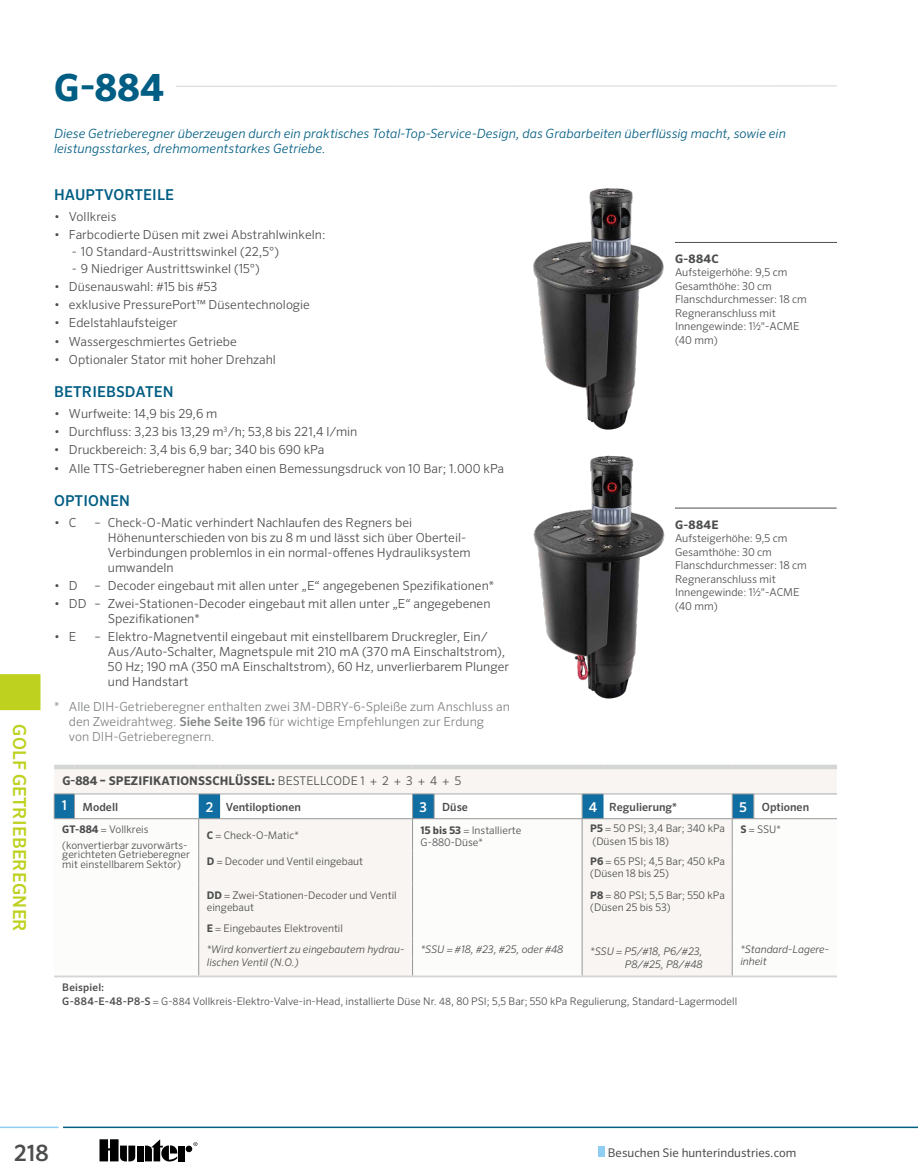
<style>
.page{position:relative;width:918px;height:1175px;background:#fff}
.page>*{position:absolute;margin:0;border:0;box-sizing:border-box;transform-origin:0 0}
.t1{font:700 37.5px "Sero Pro";color:#005d83}
.t2{font:500 22.5px "Sero Pro";color:#4c4d4d}
.t3{font:500 18px "Sero Pro";letter-spacing:.01em;color:#bdd11e}
.t4{font:500 15px "Sero Pro";letter-spacing:.01em;color:#005d83}
.t5{font:italic 300 12.75px/15px "Sero Pro";letter-spacing:.005em;color:#005d83}
.t6{font:300 12.45px/15px "Sero Pro";color:#4c4d4d}
.t7{font:300 12.45px/15px "Sero Pro";color:#818383}
.t8{font:700 12px "Sero Pro";letter-spacing:.01em;color:#4c4d4d}
.t9{font:12px "Sero Pro";color:#4c4d4d}
.t10{font:700 11.7px "Sero Pro";letter-spacing:.03em;color:#4c4d4d}
.t11{font:500 11.25px "Sero Pro";color:#4c4d4d}
.t12{font:300 10.8px/13.5px "Sero Pro";color:#4c4d4d}
.t13{font:300 10.5px/12.6px "Sero Pro";color:#4c4d4d}
.t14{font:italic 300 10.5px/12.6px "Sero Pro";color:#4c4d4d}
.s1{font-weight:500}
.s2{font-weight:300}
.s3{font-size:13.5px;color:#fff}
.s4{font-weight:700}
.s5{font-weight:700;font-style:normal}
.s6{font-style:normal}
</style>
<div class="page">
<div style="left:599px;top:1146px;width:6px;height:10px;background:#8dcef2"></div>
<hr style="left:63px;top:1126px;width:855px;height:2px;background:#005d83">
<hr style="left:0;top:1126px;width:58px;height:2px;background:#8dcef2">
<svg style="left:194px;top:1142px;width:3px;height:4px"></svg>
<div style="left:137px;top:1145px;width:7px;height:16px;background:#000"></div>
<div style="left:186px;top:1145px;width:6px;height:7px;background:#000;border-radius:50%"></div>
<div style="left:178px;top:1145px;width:7px;height:16px;background:#000"></div>
<svg style="left:145px;top:1139px;width:32px;height:22px"></svg>
<svg style="left:100px;top:1139px;width:35px;height:22px"></svg>
<svg style="left:176px;top:85px;width:661px;height:2px"></svg>
<div style="left:0;top:674px;width:40px;height:36px;background:#bdd11e"></div>
<hr style="left:675px;top:242px;width:162px;height:1px;background:#4c4d4d">
<hr style="left:675px;top:508px;width:162px;height:1px;background:#4c4d4d">
<div style="left:54px;top:769px;width:783px;height:24px;background:#f8f5f2"></div>
<svg style="left:54px;top:819px;width:783px;height:156px"></svg>
<hr style="left:412px;top:850px;width:1px;height:33px;background:#969798">
<hr style="left:198px;top:819px;width:1px;height:31px;background:#969798">
<hr style="left:412px;top:819px;width:1px;height:31px;background:#969798">
<hr style="left:198px;top:850px;width:1px;height:33px;background:#969798">
<hr style="left:198px;top:883px;width:1px;height:35px;background:#969798">
<hr style="left:412px;top:883px;width:1px;height:35px;background:#969798">
<svg style="left:198px;top:918px;width:1px;height:57px"></svg>
<hr style="left:732px;top:819px;width:1px;height:31px;background:#969798">
<hr style="left:732px;top:850px;width:1px;height:33px;background:#969798">
<hr style="left:582px;top:883px;width:1px;height:35px;background:#969798">
<hr style="left:732px;top:883px;width:1px;height:35px;background:#969798">
<svg style="left:582px;top:918px;width:1px;height:57px"></svg>
<svg style="left:412px;top:918px;width:1px;height:57px"></svg>
<svg style="left:732px;top:918px;width:1px;height:57px"></svg>
<div style="left:54px;top:764px;width:20px;height:5px;background:#d4d5d5"></div>
<div style="left:74px;top:764px;width:125px;height:5px;background:#d4d5d5"></div>
<div style="left:199px;top:764px;width:21px;height:5px;background:#d4d5d5"></div>
<div style="left:220px;top:764px;width:193px;height:5px;background:#d4d5d5"></div>
<div style="left:413px;top:764px;width:21px;height:5px;background:#d4d5d5"></div>
<div style="left:434px;top:764px;width:148px;height:5px;background:#d4d5d5"></div>
<div style="left:582px;top:764px;width:22px;height:5px;background:#d4d5d5"></div>
<div style="left:604px;top:764px;width:128px;height:5px;background:#d4d5d5"></div>
<div style="left:732px;top:764px;width:22px;height:5px;background:#d4d5d5"></div>
<div style="left:754px;top:764px;width:83px;height:5px;background:#d4d5d5"></div>
<hr style="left:54px;top:975px;width:20px;height:2px;background:#d4d5d5">
<hr style="left:74px;top:975px;width:125px;height:2px;background:#d4d5d5">
<hr style="left:413px;top:975px;width:21px;height:2px;background:#d4d5d5">
<hr style="left:434px;top:975px;width:148px;height:2px;background:#d4d5d5">
<hr style="left:732px;top:975px;width:22px;height:2px;background:#d4d5d5">
<hr style="left:754px;top:975px;width:83px;height:2px;background:#d4d5d5">
<hr style="left:199px;top:975px;width:21px;height:2px;background:#d4d5d5">
<hr style="left:220px;top:975px;width:193px;height:2px;background:#d4d5d5">
<hr style="left:582px;top:975px;width:22px;height:2px;background:#d4d5d5">
<hr style="left:604px;top:975px;width:128px;height:2px;background:#d4d5d5">
<svg style="left:54px;top:793px;width:783px;height:26px"></svg>
<hr style="left:434px;top:818px;width:148px;height:1px;background:#969798">
<hr style="left:582px;top:819px;width:1px;height:31px;background:#969798">
<hr style="left:582px;top:850px;width:1px;height:33px;background:#969798">
<img style="left:533px;top:188px;width:131px;height:242px">
<img style="left:533px;top:455px;width:132px;height:244px">
<h1 class="t1" style="left:54px;top:64px;width:111px">G-884</h1>
<h3 class="t3" style="left:30px;top:724px;width:209px;rotate:90deg">GOLF GETRIEBEREGNER</h3>
<p class="t5" style="left:54px;top:126px;width:733px">Diese Getrieberegner überzeugen durch ein praktisches Total-Top-Service-Design, das Grabarbeiten überflüssig macht, sowie ein leistungsstarkes, drehmomentstarkes Getriebe.</p>
<p class="t4" style="left:54px;top:186px;width:122px">HAUPTVORTEILE</p>
<p class="t6" style="left:54px;top:209px;width:64px">• Vollkreis</p>
<p class="t6" style="left:54px;top:227px;width:273px">• Farbcodierte Düsen mit zwei Abstrahlwinkeln:</p>
<p class="t6" style="left:72px;top:244px;width:208px">- 10 Standard-Austrittswinkel (22,5°)</p>
<p class="t6" style="left:72px;top:261px;width:189px">- 9 Niedriger Austrittswinkel (15°)</p>
<p class="t6" style="left:54px;top:279px;width:165px">• Düsenauswahl: #15 bis #53</p>
<p class="t6" style="left:54px;top:297px;width:258px">• exklusive PressurePort™ Düsentechnologie</p>
<p class="t6" style="left:54px;top:315px;width:125px">• Edelstahlaufsteiger</p>
<p class="t6" style="left:54px;top:333px;width:184px">• Wassergeschmiertes Getriebe</p>
<p class="t6" style="left:54px;top:352px;width:224px">• Optionaler Stator mit hoher Drehzahl</p>
<p class="t4" style="left:54px;top:383px;width:121px">BETRIEBSDATEN</p>
<p class="t6" style="left:54px;top:406px;width:165px">• Wurfweite: 14,9 bis 29,6 m</p>
<p class="t6" style="left:54px;top:424px;width:305px">• Durchfluss: 3,23 bis 13,29 m<sup>3</sup>/h; 53,8 bis 221,4 l/min</p>
<p class="t6" style="left:54px;top:442px;width:272px">• Druckbereich: 3,4 bis 6,9 bar; 340 bis 690 kPa</p>
<p class="t6" style="left:54px;top:460px;width:452px">• Alle TTS-Getrieberegner haben einen Bemessungsdruck von 10 Bar; 1.000 kPa</p>
<p class="t4" style="left:54px;top:492px;width:77px">OPTIONEN</p>
<p class="t6" style="left:54px;top:514px;width:24px">• C</p>
<p class="t6" style="left:108px;top:514px;width:364px;text-indent:-14px">– Check-O-Matic verhindert Nachlaufen des Regners bei Höhenunterschieden von bis zu 8 m und lässt sich über Oberteil-Verbindungen problemlos in ein normal-offenes Hydrauliksystem umwandeln</p>
<p class="t6" style="left:54px;top:578px;width:25px">• D</p>
<p class="t6" style="left:94px;top:578px;width:401px">– Decoder eingebaut mit allen unter „E“ angegebenen Spezifikationen*</p>
<p class="t6" style="left:108px;top:596px;width:384px;text-indent:-54px">• DD – Zwei-Stationen-Decoder eingebaut mit allen unter „E“ angegebenen<br>Spezifikationen*</p>
<p class="t6" style="left:54px;top:629px;width:24px">• E</p>
<p class="t6" style="left:108px;top:629px;width:403px;text-indent:-14px">– Elektro-Magnetventil eingebaut mit einstellbarem Druckregler, Ein/ Aus/Auto-Schalter, Magnetspule mit 210 mA (370 mA Einschaltstrom), 50 Hz; 190 mA (350 mA Einschaltstrom), 60 Hz, unverlierbarem Plunger und Handstart</p>
<p class="t7" style="left:69px;top:699px;width:442px;text-indent:-15px">* Alle DIH-Getrieberegner enthalten zwei 3M-DBRY-6-Spleiße zum Anschluss an den Zweidrahtweg. <span class="s1">Siehe Seite 196</span> für wichtige Empfehlungen zur Erdung<br>von DIH-Getrieberegnern.</p>
<p class="t10" style="left:675px;top:252px;width:45px">G-884C</p>
<p class="t12" style="left:675px;top:266px;width:133px">Aufsteigerhöhe: 9,5 cm<br>Gesamthöhe: 30 cm<br>Flanschdurchmesser: 18 cm<br>Regneranschluss mit<br>Innengewinde: 1½"-ACME (40 mm)</p>
<p class="t10" style="left:675px;top:517px;width:45px">G-884E</p>
<p class="t12" style="left:675px;top:531px;width:133px">Aufsteigerhöhe: 9,5 cm<br>Gesamthöhe: 30 cm<br>Flanschdurchmesser: 18 cm<br>Regneranschluss mit<br>Innengewinde: 1½"-ACME (40 mm)</p>
<p class="t8" style="left:62px;top:773px;width:400px">G-884 – SPEZIFIKATIONSSCHLÜSSEL: <span class="s2">BESTELLCODE 1 + 2 + 3 + 4 + 5</span></p>
<p class="t11" style="left:62px;top:800px;width:58px"><span class="s3">1</span> Modell</p>
<p class="t11" style="left:206px;top:800px;width:97px"><span class="s3">2</span> Ventiloptionen</p>
<p class="t11" style="left:420px;top:800px;width:50px"><span class="s3">3</span> Düse</p>
<p class="t11" style="left:589px;top:800px;width:90px"><span class="s3">4</span> Regulierung*</p>
<p class="t11" style="left:739px;top:800px;width:71px"><span class="s3">5</span> Optionen</p>
<p class="t13" style="left:62px;top:821px;width:127px;line-height:15.6px"><span class="s4">GT-884</span> = Vollkreis (konvertierbar zuvorwärts-</p>
<p class="t13" style="left:62px;top:849px;width:129px;line-height:9.6px">gerichteten Getrieberegner mit einstellbarem Sektor)</p>
<p class="t13" style="left:207px;top:828px;width:93px"><span class="s4">C</span> = Check-O-Matic*</p>
<p class="t13" style="left:421px;top:823px;width:102px"><span class="s4">15 bis 53</span> = Installierte<br>G-880-Düse*</p>
<p class="t13" style="left:590px;top:822px;width:136px"><span class="s4">P5</span> = 50 PSI; 3,4 Bar; 340 kPa (Düsen 15 bis 18)</p>
<p class="t13" style="left:740px;top:822px;width:42px"><span class="s4">S</span> = SSU*</p>
<p class="t13" style="left:207px;top:854px;width:158px"><span class="s4">D</span> = Decoder und Ventil eingebaut</p>
<p class="t13" style="left:590px;top:854px;width:136px"><span class="s4">P6</span> = 65 PSI; 4,5 Bar; 450 kPa (Düsen 18 bis 25)</p>
<p class="t13" style="left:207px;top:888px;width:191px"><span class="s4">DD</span> = Zwei-Stationen-Decoder und Ventil eingebaut</p>
<p class="t13" style="left:590px;top:888px;width:136px"><span class="s4">P8</span> = 80 PSI; 5,5 Bar; 550 kPa (Düsen 25 bis 53)</p>
<p class="t14" style="left:207px;top:918px;width:199px;line-height:21px"><span class="s5">E</span> <span class="s6">= Eingebautes Elektroventil<br></span>*Wird konvertiert zu eingebautem hydrau-</p>
<p class="t14" style="left:207px;top:955px;width:93px">lischen Ventil (N.O.)</p>
<p class="t14" style="left:421px;top:942px;width:144px">*SSU = #18, #23, #25, oder #48</p>
<p class="t14" style="left:590px;top:945px;width:114px;text-align:right">*SSU = P5/#18, P6/#23,<br>P8/#25, P8/#48</p>
<p class="t14" style="left:740px;top:942px;width:90px">*Standard-Lagere&shy;inheit</p>
<p class="t13" style="left:62px;top:980px;width:676px;line-height:13.5px"><span class="s1">Beispiel:<br>G-884-E-48-P8-S</span> = G-884 Vollkreis-Elektro-Valve-in-Head, installierte Düse Nr. 48, 80 PSI; 5,5 Bar; 550 kPa Regulierung, Standard-Lagermodell</p>
<h2 class="t2" style="left:14px;top:1139px;width:36px">218</h2>
<p class="t9" style="left:608px;top:1145px;width:190px">Besuchen Sie hunterindustries.com</p>
</div>
